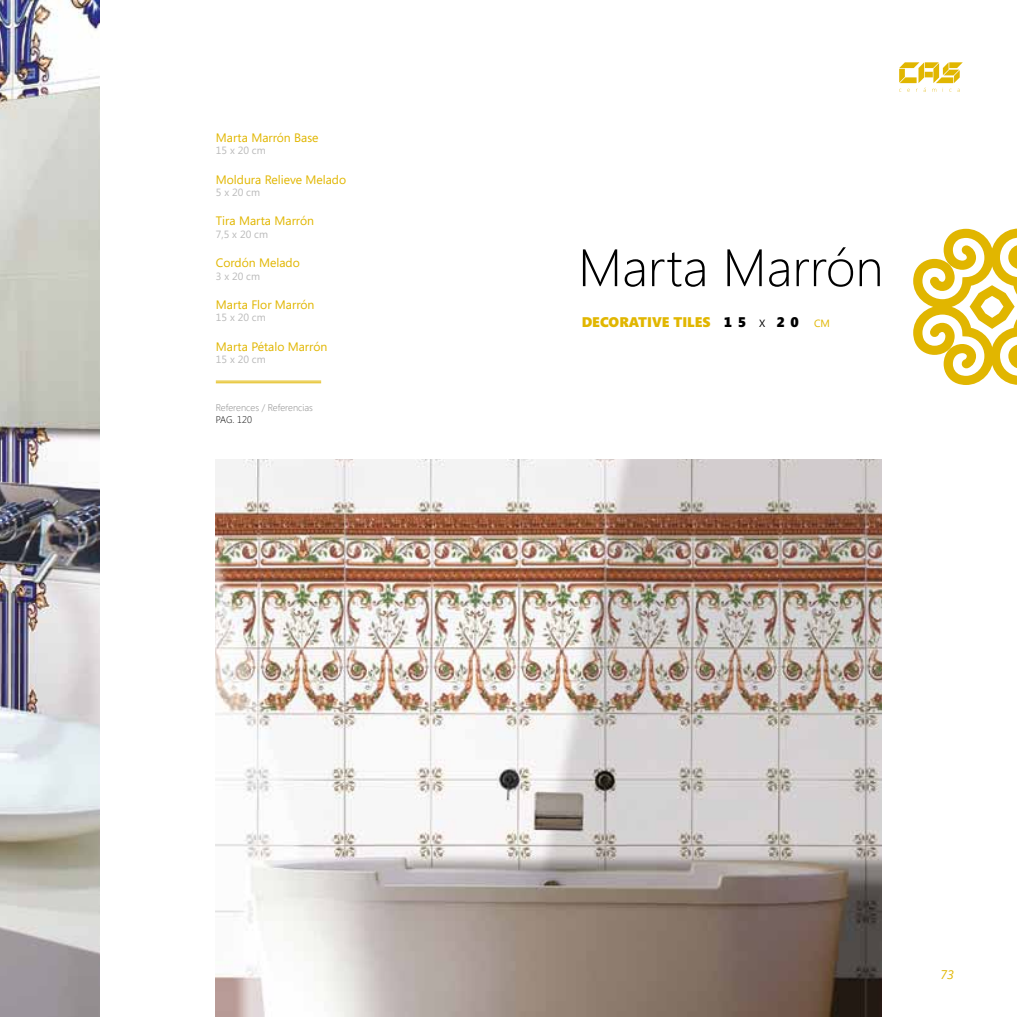
<style>
.page{position:relative;width:1017px;height:1017px;background:#fff}
.page>*{position:absolute;margin:0;border:0;box-sizing:border-box;transform-origin:0 0}
.t1{font:300 52.5px "Segoe";color:#000}
.t2{font:900 14px "Segoe";color:#e1b600}
.t3{font:12.25px "Segoe";color:#e1b600}
.t4{font:italic 12.25px "Open Sans";color:#e1b600}
.t5{font:10.5px "Segoe";color:#bababa}
.t6{font:300 9.62px/12.2px "Segoe";color:#878787}
.s1{color:#000}
.s2{font-weight:400;font-size:10.5px;color:#000}
.s3{font-weight:400;font-size:10.5px}
</style>
<div class="page">
<svg style="left:899px;top:62px;width:64px;height:30px"></svg>
<svg style="left:913px;top:229px;width:104px;height:156px"></svg>
<img style="left:0;top:0;width:99px;height:1017px">
<hr style="left:216px;top:382px;width:105px;height:1px;background:#e1b600">
<hr style="left:216px;top:381px;width:105px;height:1px;background:#e1b600">
<img style="left:216px;top:460px;width:666px;height:557px">
<p class="t3" style="left:216px;top:129px;width:104px">Marta Marrón Base</p>
<p class="t5" style="left:216px;top:143px;width:51px">15 x 20 cm</p>
<p class="t3" style="left:216px;top:171px;width:132px">Moldura Relieve Melado</p>
<p class="t5" style="left:216px;top:185px;width:46px">5 x 20 cm</p>
<p class="t3" style="left:216px;top:213px;width:100px">Tira Marta Marrón</p>
<p class="t5" style="left:216px;top:227px;width:54px">7,5 x 20 cm</p>
<p class="t3" style="left:216px;top:255px;width:86px">Cordón Melado</p>
<p class="t5" style="left:216px;top:269px;width:46px">3 x 20 cm</p>
<p class="t3" style="left:216px;top:296px;width:100px">Marta Flor Marrón</p>
<p class="t5" style="left:216px;top:311px;width:51px">15 x 20 cm</p>
<p class="t3" style="left:216px;top:338px;width:113px">Marta Pétalo Marrón</p>
<p class="t5" style="left:216px;top:352px;width:51px">15 x 20 cm</p>
<p class="t6" style="left:216px;top:401px;width:99px">References / Referencias<br><span class="s1">PAG. 120</span></p>
<p class="t1" style="left:578px;top:237px;width:307px">Marta Marrón</p>
<p class="t2" style="left:582px;top:313px;width:250px">DECORATIVE TILES <span class="s1">1 5</span> <span class="s2">X</span> <span class="s1">2 0</span> <span class="s3">CM</span></p>
<p class="t4" style="left:940px;top:966px;width:15px">73</p>
</div>
